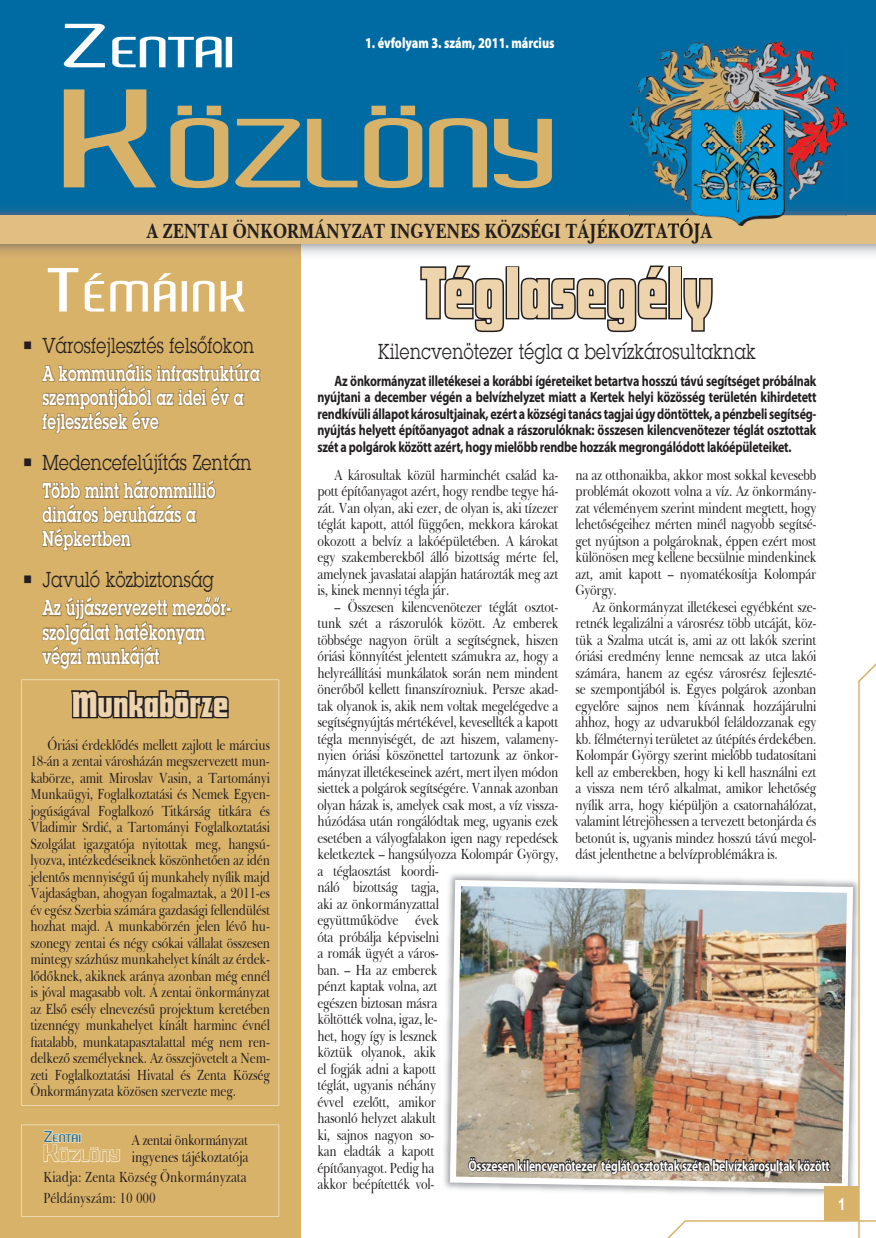
<style>
.page{position:relative;width:876px;height:1238px;background:#fff}
.page>*{position:absolute;margin:0;border:0;box-sizing:border-box;transform-origin:0 0}
.t1{font:600 94.5px "Aldo";letter-spacing:-.055em;color:#d9b26a;scale:1.8 1}
.t2{font:75px "Futura Dis PEE";letter-spacing:.02em;color:#edd4ac;scale:.9 1}
.t3{font:600 42px "Aldo";color:#fff;scale:1.5 1}
.t4{font:600 42px "Aldo";color:#fff;scale:1.8 1}
.t5{font:37.5px "Futura Dis PEE";letter-spacing:.02em;color:#edd4ac;scale:.9 1}
.t6{font:600 21px/24px "Lubalin Graph";letter-spacing:.02em;color:#fff;scale:.7 1}
.t7{font:21px "Lubalin Graph";letter-spacing:.02em;color:#231f20}
.t8{font:700 21px "Baskerville BT";letter-spacing:-.01em;color:#231f20;scale:.8 1}
.t9{font:21px "Lubalin Graph";letter-spacing:.02em;color:#231f20;scale:.8 1}
.t10{font:700 16.5px "Arial";color:#fff;scale:.8 1}
.t11{font:600 15.75px "Aldo";letter-spacing:-.03em;color:#d9b26a;scale:1.6 1}
.t12{font:15px/16.5px "Baskerville BT";letter-spacing:-.02em;color:#231f20;text-align:justify;scale:.8 1}
.t13{font:700 15px/16.5px "Myriad Pro";letter-spacing:-.015em;color:#231f20;text-align:justify;scale:.8 1}
.t14{font:700 15px "Myriad Pro";letter-spacing:-.015em;color:#fff;scale:.77 1}
.t15{font:15px/20.7px "Baskerville BT";color:#231f20;scale:.8 1}
.t16{font:900 15px "Myriad Pro";color:#fff;scale:.8 1}
.t17{font:600 10.5px "Aldo";letter-spacing:-.03em;color:#236f99;scale:1.6 1}
.s1{font-size:60px}
.s2{font-size:135px}
.s3{font-size:15px}
.s4{font-size:22.5px}
</style>
<div class="page">
<div style="left:0;top:232px;width:300px;height:1005px;background:#d9b26a"></div>
<svg style="left:42px;top:362px;width:219px;height:72px"></svg>
<svg style="left:42px;top:479px;width:174px;height:72px"></svg>
<svg style="left:42px;top:596px;width:190px;height:73px"></svg>
<svg style="left:21px;top:1124px;width:258px;height:92px"></svg>
<svg style="left:21px;top:679px;width:258px;height:426px"></svg>
<svg style="left:420px;top:265px;width:86px;height:68px"></svg>
<div style="left:505px;top:266px;width:14px;height:53px;border:3px solid #231f20"></div>
<svg style="left:518px;top:265px;width:149px;height:68px"></svg>
<div style="left:668px;top:266px;width:14px;height:53px;border:3px solid #231f20"></div>
<svg style="left:683px;top:278px;width:30px;height:54px"></svg>
<img style="left:444px;top:874px;width:23px;height:316px">
<svg style="left:450px;top:880px;width:17px;height:309px"></svg>
<img style="left:467px;top:663px;width:409px;height:574px">
<div style="left:0;top:0;width:876px;height:217px;background:#006ba3"></div>
<img style="left:0;top:244px;width:876px;height:14px">
<img style="left:0;top:206px;width:876px;height:9px">
<div style="left:0;top:215px;width:876px;height:29px;background:#e1be82"></div>
<img style="left:630px;top:41px;width:217px;height:185px">
<img style="left:630px;top:218px;width:82px;height:8px">
<h3 class="t4" style="left:64px;top:29px;width:99px"><span class="s1">Z</span>ENTAI</h3>
<h1 class="t1" style="left:64px;top:101px;width:282px"><span class="s2">K</span>ÖZLÖNY</h1>
<h3 class="t8" style="left:147px;top:216px;width:709px">A ZENTAI ÖNKORMÁNYZAT INGYENES KÖZSÉGI TÁJÉKOZTATÓJA</h3>
<p class="t16" style="left:365px;top:33px;width:238px">1. évfolyam 3. szám, 2011. március</p>
<h3 class="t3" style="left:50px;top:273px;width:136px"><span class="s1">T</span>ÉMÁINK</h3>
<h3 class="t7" style="left:22px;top:332px;width:234px">• Városfejlesztés felsőfokon</h3>
<h3 class="t6" style="left:43px;top:361px;width:312px">A kommunális infrastruktúra szempontjából az idei év a fejlesztések éve</h3>
<h3 class="t7" style="left:22px;top:449px;width:231px">• Medencefelújítás Zentán</h3>
<h3 class="t6" style="left:43px;top:478px;width:248px">Több mint hárommillió dináros beruházás a<br>Népkertben</h3>
<h3 class="t7" style="left:22px;top:566px;width:194px">• Javuló közbiztonság</h3>
<h3 class="t6" style="left:43px;top:596px;width:271px">Az újjászervezett mezőőr&shy;szolgálat hatékonyan végzi munkáját</h3>
<h3 class="t5" style="left:73px;top:685px;width:174px">Munkabörze</h3>
<p class="t12" style="left:31px;top:736px;width:301px;text-indent:17px">Óriási érdeklődés mellett zajlott le március 18-án a zentai városházán megszervezett mun&shy;kabörze, amit Miroslav Vasin, a Tartományi Munkaügyi, Foglalkoztatási és Nemek Egyen&shy;jogúságával Foglalkozó Titkárság titkára és Vladimir Srdić, a Tartományi Foglalkoztatási Szolgálat igazgatója nyitottak meg, hangsú&shy;lyozva, intézkedéseiknek köszönhetően az idén jelentős mennyiségű új munkahely nyílik majd Vajdaságban, ahogyan fogalmaztak, a 2011-es év egész Szerbia számára gazdasági fellendülést hozhat majd. A munkabörzén jelen lévő hu&shy;szonegy zentai és négy csókai vállalat összesen mintegy százhúsz munkahelyet kínált az érdek&shy;lődőknek, akiknek aránya azonban még ennél is jóval magasabb volt. A zentai önkormányzat az Első esély elnevezésű projektum keretében tizennégy munkahelyet kínált harminc évnél fiatalabb, munkatapasztalattal még nem ren&shy;delkező személyeknek. Az összejövetelt a Nem&shy;zeti Foglalkoztatási Hivatal és Zenta Község Önkormányzata közösen szervezte meg.</p>
<p class="t17" style="left:44px;top:1132px;width:25px"><span class="s3">Z</span>ENTAI</p>
<p class="t11" style="left:44px;top:1146px;width:50px"><span class="s4">K</span>ÖZLÖNY</p>
<p class="t12" style="left:132px;top:1131px;width:147px">A zentai önkormányzat ingyenes tájékoztatója</p>
<p class="t15" style="left:43px;top:1166px;width:256px">Kiadja: Zenta Község Önkormányzata<br>Példányszám: 10 000</p>
<h2 class="t2" style="left:421px;top:256px;width:325px">Téglasegély</h2>
<h3 class="t9" style="left:378px;top:338px;width:474px">Kilencvenötezer tégla a belvízkárosultaknak</h3>
<p class="t13" style="left:317px;top:372px;width:625px;text-indent:17px">Az önkormányzat illetékesei a korábbi ígéreteiket betartva hosszú távú segítséget próbálnak nyújtani a december végén a belvízhelyzet miatt a Kertek helyi közösség területén kihirdetett rendkívüli állapot károsultjainak, ezért a községi tanács tagjai úgy döntöttek, a pénzbeli segítség&shy;nyújtás helyett építőanyagot adnak a rászorulóknak: összesen kilencvenötezer téglát osztottak szét a polgárok között azért, hogy mielőbb rendbe hozzák megrongálódott lakóépületeiket.</p>
<p class="t12" style="left:317px;top:466px;width:303px;text-indent:17px">A károsultak közül harminchét család ka&shy;pott építőanyagot azért, hogy rendbe tegye há&shy;zát. Van olyan, aki ezer, de olyan is, aki tízezer téglát kapott, attól függően, mekkora károkat okozott a belvíz a lakóépületében. A károkat egy szakemberekből álló bizottság mérte fel, amelynek javaslatai alapján határozták meg azt is, kinek mennyi tégla jár.</p>
<p class="t12" style="left:317px;top:598px;width:303px;text-align:left;text-indent:17px">– Összesen kilencvenötezer téglát osztot&shy;tunk szét a rászorulók között. Az emberek többsége nagyon örült a segítségnek, hiszen óriási könnyítést jelentett számukra az, hogy a helyreállítási munkálatok során nem mindent önerőből kellett finanszírozniuk. Persze akad&shy;tak olyanok is, akik nem voltak megelégedve a segítségnyújtás mértékével, kevesellték a kapott tégla mennyiségét, de azt hiszem, valameny&shy;nyien óriási köszönettel tartozunk az önkor&shy;mányzat illetékeseinek azért, mert ilyen módon siettek a polgárok segítségére. Vannak azonban olyan házak is, amelyek csak most, a víz vissza&shy;húzódása után rongálódtak meg, ugyanis ezek esetében a vályogfalakon igen nagy repedések keletkeztek – hangsúlyozza Kolompár György, a téglaosztást koordi-<br>náló bizottság tagja,<br>aki az önkormányzattal<br>együttműködve évek<br>óta próbálja képviselni<br>a romák ügyét a város-<br>ban. – Ha az emberek<br>pénzt kaptak volna, azt<br>egészen biztosan másra<br>költötték volna, igaz, le-<br>het, hogy így is lesznek<br>köztük olyanok, akik<br>el fogják adni a kapott<br>téglát, ugyanis néhány<br>évvel ezelőtt, amikor<br>hasonló helyzet alakult<br>ki, sajnos nagyon so-<br>kan eladták a kapott<br>építőanyagot. Pedig ha<br>akkor beépítették vol-</p>
<p class="t12" style="left:575px;top:466px;width:303px">na az otthonaikba, akkor most sokkal kevesebb problémát okozott volna a víz. Az önkormány&shy;zat véleményem szerint mindent megtett, hogy lehetőségeihez mérten minél nagyobb segítsé&shy;get nyújtson a polgároknak, éppen ezért most különösen meg kellene becsülnie mindenkinek azt, amit kapott – nyomatékosítja Kolompár György.</p>
<p class="t12" style="left:575px;top:598px;width:303px;text-indent:17px">Az önkormányzat illetékesei egyébként sze&shy;retnék legalizálni a városrész több utcáját, köz&shy;tük a Szalma utcát is, ami az ott lakók szerint óriási eredmény lenne nemcsak az utca lakói számára, hanem az egész városrész fejleszté&shy;se szempontjából is. Egyes polgárok azonban egyelőre sajnos nem kívánnak hozzájárulni ahhoz, hogy az udvarukból feláldozzanak egy kb. félméternyi területet az útépítés érdekében.<br>Kolompár György szerint mielőbb tudatosítani kell az emberekben, hogy ki kell használni ezt a vissza nem térő alkalmat, amikor lehetőség nyílik arra, hogy kiépüljön a csatornahálózat, valamint létrejöhessen a tervezett betonjárda és betonút is, ugyanis mindez hosszú távú megol&shy;dást jelenthetne a belvízproblémákra is.</p>
<p class="t14" style="left:468px;top:1155px;width:471px">Összesen kilencvenötezer téglát osztottak szét a belvízkárosultak között</p>
<p class="t10" style="left:838px;top:1193px;width:11px">1</p>
</div>
